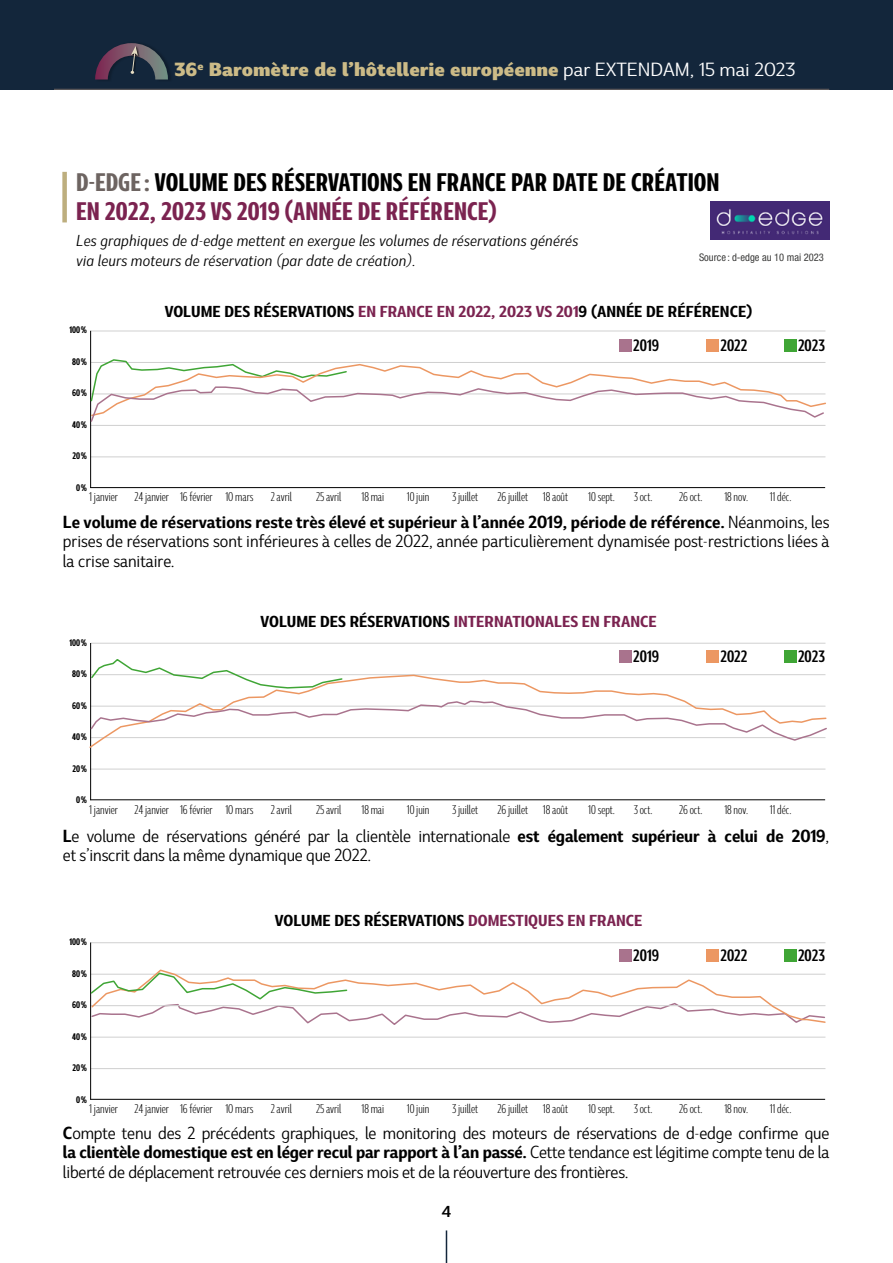
<style>
.page{position:relative;width:893px;height:1263px;background:#fff}
.page>*{position:absolute;margin:0;border:0;box-sizing:border-box;transform-origin:0 0}
.t1{font:700 condensed 24px/28.8px "Marble Display";color:#000}
.t2{font:800 expanded 18px "Marble Display";color:#ccbb87}
.t3{font:expanded 16.5px/19.5px "Marble Display";letter-spacing:-.01em;color:#000;text-align:justify;scale:.9 1}
.t4{font:600 condensed 15.6px "Marble Display";color:#000}
.t5{font:italic expanded 15px/19.5px "Marble Display";letter-spacing:.01em;color:#000;scale:.9 1}
.t6{font:700 15px "Marble Display";color:#000}
.t7{font:700 15px "Marble Display";color:#7b2350}
.t8{font:600 expanded 15px "Marble Display";color:#000}
.t9{font:300 condensed 12px "Marble Display";color:#000}
.t10{font:condensed 10.5px "Helvetica Neue LT Std";color:#3c3c3b}
.t11{font:700 condensed 9px "Marble Display";color:#000;scale:.9 1}
.s1{font-weight:400;color:#fff}
.s2{color:#6d6461}
.s3{color:#7b2350}
.s4{font-weight:700}
.s5{color:#000}
</style>
<div class="page">
<div style="left:0;top:0;width:893px;height:89px;background:#13263b"></div>
<hr style="left:54px;top:89px;width:775px;height:1px;background:#6d6461">
<svg style="left:95px;top:43px;width:73px;height:37px"></svg>
<hr style="left:446px;top:1230px;width:1px;height:33px;background:#13263b">
<div style="left:62px;top:172px;width:5px;height:50px;background:#bdae7e"></div>
<img style="left:711px;top:201px;width:118px;height:38px">
<div style="left:619px;top:339px;width:13px;height:13px;background:#a9738d"></div>
<div style="left:706px;top:339px;width:13px;height:13px;background:#ec9762"></div>
<div style="left:784px;top:339px;width:12px;height:13px;background:#3fa535"></div>
<div style="left:619px;top:949px;width:13px;height:13px;background:#a9738d"></div>
<div style="left:706px;top:949px;width:13px;height:13px;background:#ec9762"></div>
<div style="left:784px;top:949px;width:12px;height:13px;background:#3fa535"></div>
<hr style="left:90px;top:799px;width:735px;height:1px;background:#000">
<hr style="left:91px;top:643px;width:734px;height:1px;background:#d0d0d0">
<hr style="left:91px;top:769px;width:734px;height:1px;background:#d0d0d0">
<hr style="left:90px;top:643px;width:1px;height:157px;background:#000">
<svg style="left:89px;top:674px;width:737px;height:75px"></svg>
<div style="left:619px;top:650px;width:13px;height:13px;background:#a9738d"></div>
<div style="left:706px;top:650px;width:13px;height:13px;background:#ec9762"></div>
<div style="left:784px;top:650px;width:12px;height:13px;background:#3fa535"></div>
<svg style="left:89px;top:700px;width:738px;height:41px"></svg>
<svg style="left:90px;top:658px;width:253px;height:31px"></svg>
<hr style="left:90px;top:487px;width:735px;height:1px;background:#000">
<hr style="left:91px;top:331px;width:734px;height:1px;background:#d0d0d0">
<hr style="left:91px;top:457px;width:734px;height:1px;background:#d0d0d0">
<hr style="left:91px;top:425px;width:734px;height:1px;background:#d0d0d0">
<hr style="left:90px;top:331px;width:1px;height:157px;background:#000">
<svg style="left:90px;top:358px;width:736px;height:65px"></svg>
<hr style="left:90px;top:1099px;width:735px;height:1px;background:#000">
<hr style="left:91px;top:942px;width:734px;height:1px;background:#d0d0d0">
<hr style="left:91px;top:1068px;width:734px;height:1px;background:#d0d0d0">
<hr style="left:91px;top:1037px;width:734px;height:1px;background:#d0d0d0">
<hr style="left:90px;top:942px;width:1px;height:158px;background:#000">
<svg style="left:90px;top:968px;width:736px;height:58px"></svg>
<p class="t2" style="left:175px;top:53px;width:622px">36<sup>e</sup> Baromètre de l’hôtellerie européenne <span class="s1">par EXTENDAM, 15 mai 2023</span></p>
<h1 class="t1" style="left:76px;top:165px;width:645px"><span class="s2">D-EDGE :</span> VOLUME DES RÉSERVATIONS EN FRANCE PAR DATE DE CRÉATION<br><span class="s3">EN 2022, 2023 VS 2019 (ANNÉE DE RÉFÉRENCE)</span></h1>
<p class="t5" style="left:76px;top:229px;width:559px">Les graphiques de d-edge mettent en exergue les volumes de réservations générés via leurs moteurs de réservation (par date de création).</p>
<p class="t10" style="left:699px;top:251px;width:126px">Source : d-edge au 10 mai 2023</p>
<p class="t6" style="left:165px;top:298px;width:589px">VOLUME DES RÉSERVATIONS <span class="s3">EN FRANCE EN 2022, 2023 VS 201</span>9 (ANNÉE DE RÉFÉRENCE)</p>
<p class="t4" style="left:633px;top:332px;width:27px">2019</p>
<p class="t4" style="left:720px;top:332px;width:28px">2022</p>
<p class="t4" style="left:798px;top:332px;width:28px">2023</p>
<p class="t11" style="left:69px;top:322px;width:21px">100 %</p>
<p class="t11" style="left:72px;top:354px;width:18px">80 %</p>
<p class="t11" style="left:72px;top:385px;width:18px">60 %</p>
<p class="t11" style="left:72px;top:417px;width:18px">40 %</p>
<p class="t11" style="left:72px;top:448px;width:18px">20 %</p>
<p class="t11" style="left:76px;top:480px;width:14px">0 %</p>
<p class="t9" style="left:89px;top:488px;width:30px">1 janvier</p>
<p class="t9" style="left:135px;top:488px;width:120px">24 janvier 16 février 1O mars</p>
<p class="t9" style="left:271px;top:488px;width:23px">2 avril</p>
<p class="t9" style="left:316px;top:488px;width:27px">25 avril</p>
<p class="t9" style="left:361px;top:488px;width:24px">18 mai</p>
<p class="t9" style="left:407px;top:488px;width:24px">10 juin</p>
<p class="t9" style="left:452px;top:488px;width:27px">3 juillet</p>
<p class="t9" style="left:498px;top:488px;width:72px">26 juillet 18 août</p>
<p class="t9" style="left:588px;top:488px;width:28px">10 sept.</p>
<p class="t9" style="left:634px;top:488px;width:20px">3 oct.</p>
<p class="t9" style="left:679px;top:488px;width:25px">26 oct.</p>
<p class="t9" style="left:724px;top:488px;width:25px">18 nov.</p>
<p class="t9" style="left:770px;top:488px;width:23px">11 déc.</p>
<p class="t3" style="left:63px;top:510px;width:853px"><span class="s4">Le volume de réservations reste très élevé et supérieur à l’année 2019, période de référence.</span> Néanmoins, les prises de réservations sont inférieures à celles de 2022, année particulièrement dynamisée post-restrictions liées à la crise sanitaire.</p>
<p class="t7" style="left:261px;top:608px;width:398px"><span class="s5">VOLUME DES RÉSERVATIONS</span> INTERNATIONALES EN FRANCE</p>
<p class="t11" style="left:69px;top:634px;width:21px">100 %</p>
<p class="t11" style="left:72px;top:666px;width:18px">80 %</p>
<p class="t11" style="left:72px;top:697px;width:18px">60 %</p>
<p class="t11" style="left:72px;top:729px;width:18px">40 %</p>
<p class="t11" style="left:72px;top:760px;width:18px">20 %</p>
<p class="t11" style="left:76px;top:792px;width:14px">0 %</p>
<p class="t4" style="left:633px;top:643px;width:27px">2019</p>
<p class="t4" style="left:720px;top:643px;width:28px">2022</p>
<p class="t4" style="left:798px;top:643px;width:28px">2023</p>
<p class="t9" style="left:89px;top:800px;width:30px">1 janvier</p>
<p class="t9" style="left:135px;top:800px;width:120px">24 janvier 16 février 1O mars</p>
<p class="t9" style="left:271px;top:800px;width:23px">2 avril</p>
<p class="t9" style="left:316px;top:800px;width:27px">25 avril</p>
<p class="t9" style="left:361px;top:800px;width:24px">18 mai</p>
<p class="t9" style="left:407px;top:800px;width:24px">10 juin</p>
<p class="t9" style="left:452px;top:800px;width:27px">3 juillet</p>
<p class="t9" style="left:498px;top:800px;width:72px">26 juillet 18 août</p>
<p class="t9" style="left:588px;top:800px;width:28px">10 sept.</p>
<p class="t9" style="left:634px;top:800px;width:20px">3 oct.</p>
<p class="t9" style="left:679px;top:800px;width:25px">26 oct.</p>
<p class="t9" style="left:724px;top:800px;width:25px">18 nov.</p>
<p class="t9" style="left:770px;top:800px;width:23px">11 déc.</p>
<p class="t3" style="left:63px;top:824px;width:853px"><span class="s4">L</span>e volume de réservations généré par la clientèle internationale <span class="s4">est également supérieur à celui de 2019</span>, et s’inscrit dans la même dynamique que 2022.</p>
<p class="t6" style="left:275px;top:907px;width:369px">VOLUME DES RÉSERVATIONS <span class="s3">DOMESTIQUES EN FRANCE</span></p>
<p class="t11" style="left:69px;top:934px;width:21px">100 %</p>
<p class="t11" style="left:72px;top:965px;width:18px">80 %</p>
<p class="t11" style="left:72px;top:997px;width:18px">60 %</p>
<p class="t11" style="left:72px;top:1028px;width:18px">40 %</p>
<p class="t11" style="left:72px;top:1060px;width:18px">20 %</p>
<p class="t11" style="left:76px;top:1091px;width:14px">0 %</p>
<p class="t4" style="left:633px;top:942px;width:27px">2019</p>
<p class="t4" style="left:720px;top:942px;width:28px">2022</p>
<p class="t4" style="left:798px;top:942px;width:28px">2023</p>
<p class="t9" style="left:89px;top:1099px;width:30px">1 janvier</p>
<p class="t9" style="left:135px;top:1099px;width:120px">24 janvier 16 février 1O mars</p>
<p class="t9" style="left:271px;top:1099px;width:23px">2 avril</p>
<p class="t9" style="left:316px;top:1099px;width:27px">25 avril</p>
<p class="t9" style="left:361px;top:1099px;width:24px">18 mai</p>
<p class="t9" style="left:407px;top:1099px;width:24px">10 juin</p>
<p class="t9" style="left:452px;top:1099px;width:27px">3 juillet</p>
<p class="t9" style="left:498px;top:1099px;width:72px">26 juillet 18 août</p>
<p class="t9" style="left:588px;top:1099px;width:28px">10 sept.</p>
<p class="t9" style="left:634px;top:1099px;width:20px">3 oct.</p>
<p class="t9" style="left:679px;top:1099px;width:25px">26 oct.</p>
<p class="t9" style="left:724px;top:1099px;width:25px">18 nov.</p>
<p class="t9" style="left:770px;top:1099px;width:23px">11 déc.</p>
<p class="t3" style="left:63px;top:1121px;width:853px"><span class="s4">C</span>ompte tenu des 2 précédents graphiques, le monitoring des moteurs de réservations de d-edge confirme que <span class="s4">la clientèle domestique est en léger recul par rapport à l’an passé.</span> Cette tendance est légitime compte tenu de la liberté de déplacement retrouvée ces derniers mois et de la réouverture des frontières.</p>
<p class="t8" style="left:442px;top:1198px;width:11px">4</p>
</div>
